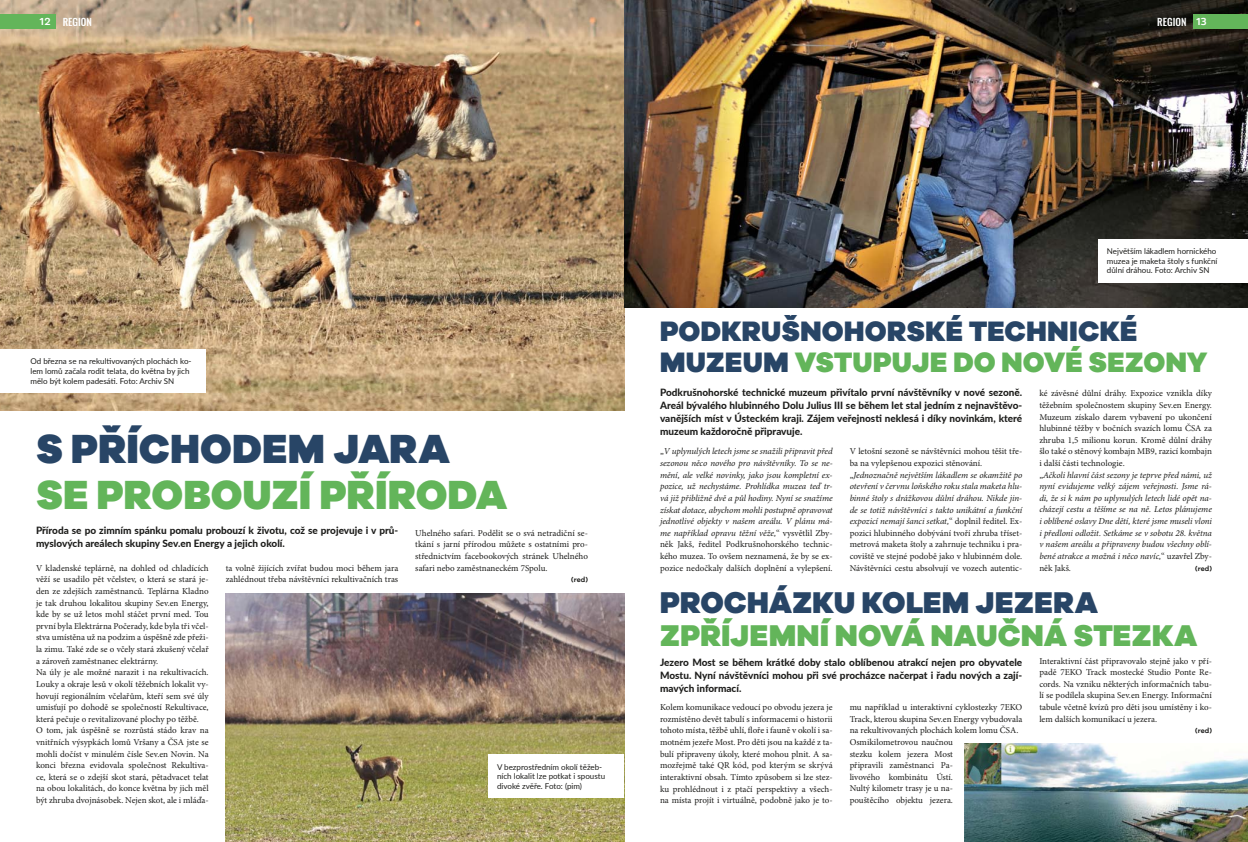
<style>
.page{position:relative;width:1248px;height:842px;background:#fff}
.page>*{position:absolute;margin:0;border:0;box-sizing:border-box;transform-origin:0 0}
.t1{font:900 42px "Galano Grotesque";letter-spacing:.005em;color:#63b55a}
.t2{font:900 42px "Galano Grotesque";letter-spacing:.01em;color:#284566}
.t3{font:900 31px "Galano Grotesque";letter-spacing:.015em;color:#63b55a}
.t4{font:900 31px "Galano Grotesque";letter-spacing:.01em;color:#284566}
.t5{font:900 29px/31px "Galano Grotesque";letter-spacing:.015em;color:#284566}
.t6{font:800 10px/13px "Lato";color:#1d1d1b;text-align:justify}
.t7{font:500 10px "Oswald";color:#fff}
.t8{font:9px/11.6px "Minion Pro";color:#1d1d1b}
.t9{font:italic 9px/11.6px "Minion Pro";letter-spacing:-.005em;color:#1d1d1b;text-align:justify}
.t10{font:8px/9.6px "Lato";color:#1d1d1b}
.t11{font:600 7px "Galano Grotesque Alt";letter-spacing:.01em;color:#1d1d1b}
.s1{font-family:"Amsi Pro";font-weight:700}
.s2{color:#63b55a}
.s3{font-style:normal}
.s4{font-style:italic}
</style>
<div class="page">
<img style="left:0;top:0;width:624px;height:410px">
<img style="left:624px;top:0;width:623px;height:307px">
<div style="left:1192px;top:14px;width:55px;height:14px;background:#63b55a"></div>
<div style="left:0;top:14px;width:56px;height:14px;background:#63b55a"></div>
<img style="left:226px;top:593px;width:398px;height:249px">
<div style="left:1098px;top:239px;width:149px;height:44px;background:#fff"></div>
<div style="left:0;top:349px;width:206px;height:44px;background:#fff"></div>
<div style="left:488px;top:754px;width:136px;height:44px;background:#fff"></div>
<img style="left:964px;top:744px;width:283px;height:98px">
<p class="t7" style="left:39px;top:15px;width:54px"><span class="s1">12</span> REGION</p>
<p class="t7" style="left:1157px;top:15px;width:51px">REGION <span class="s1">13</span></p>
<p class="t10" style="left:30px;top:356px;width:162px">Od března se na rekultivovaných plochách ko&shy;lem lomů začala rodit telata, do května by jich mělo být kolem padesáti. Foto: Archiv SN</p>
<h1 class="t2" style="left:36px;top:422px;width:415px">S PŘÍCHODEM JARA</h1>
<h1 class="t1" style="left:36px;top:468px;width:473px">SE PROBOUZÍ PŘÍRODA</h1>
<p class="t6" style="left:36px;top:523px;width:364px">Příroda se po zimním spánku pomalu probouzí k životu, což se projevuje i v prů&shy;myslových areálech skupiny Sev.en Energy a jejich okolí.</p>
<p class="t8" style="left:415px;top:527px;width:174px;text-align:justify">Uhelného safari. Podělit se o svá netradiční se&shy;tkání s jarní přírodou můžete s ostatními pro&shy;střednictvím facebookových stránek Uhelného safari nebo zaměstnaneckém 7Spolu.</p>
<p class="t11" style="left:571px;top:575px;width:18px">(red)</p>
<p class="t8" style="left:36px;top:562px;width:174px">V kladenské teplárně, na dohled od chladících věží se usadilo pět včelstev, o která se stará je&shy;den ze zdejších zaměstnanců. Teplárna Kladno je tak druhou lokalitou skupiny Sev.en Energy, kde by se už letos mohl stáčet první med. Tou první byla Elektrárna Počerady, kde byla tři včel&shy;stva umístěna už na podzim a úspěšně zde přeži&shy;la zimu. Také zde se o včely stará zkušený včelař a zároveň zaměstnanec elektrárny.<br>Na úly je ale možné narazit i na rekultivacích.<br>Louky a okraje lesů v okolí těžebních lokalit vy&shy;hovují regionálním včelařům, kteří sem své úly umisťují po dohodě se společností Rekultivace, která pečuje o revitalizované plochy po těžbě.<br>O tom, jak úspěšně se rozrůstá stádo krav na vnitřních výsypkách lomů Vršany a ČSA jste se mohli dočíst v minulém čísle Sev.en Novin. Na konci března evidovala společnost Rekultiva&shy;ce, která se o zdejší skot stará, pětadvacet telat na obou lokalitách, do konce května by jich měl být zhruba dvojnásobek. Nejen skot, ale i mláďa-</p>
<p class="t8" style="left:226px;top:562px;width:174px">ta volně žijících zvířat budou moci během jara zahlédnout třeba návštěvníci rekultivačních tras</p>
<p class="t10" style="left:497px;top:762px;width:109px">V bezprostředním okolí těžeb&shy;ních lokalit lze potkat i spoustu divoké zvěře. Foto: (pim)</p>
<p class="t10" style="left:1106px;top:246px;width:112px">Největším lákadlem hornického muzea je maketa štoly s funkční důlní dráhou. Foto: Archiv SN</p>
<h3 class="t5" style="left:660px;top:315px;width:549px">PODKRUŠNOHORSKÉ TECHNICKÉ<br>MUZEUM <span class="s2">VSTUPUJE DO NOVÉ SEZONY</span></h3>
<p class="t6" style="left:660px;top:386px;width:364px">Podkrušnohorské technické muzeum přivítalo první návštěvníky v nové sezoně.<br>Areál bývalého hlubinného Dolu Julius III se během let stal jedním z nejnavštěvo&shy;vanějších míst v Ústeckém kraji. Zájem veřejnosti neklesá i díky novinkám, které muzeum každoročně připravuje.</p>
<p class="t9" style="left:1039px;top:388px;width:174px;text-align:left"><span class="s3">ké závěsné důlní dráhy. Expozice vznikla díky těžebním společnostem skupiny Sev.en Energy.<br>Muzeum získalo darem vybavení po ukončení hlubinné těžby v bočních svazích lomu ČSA za zhruba 1,5 milionu korun. Kromě důlní dráhy šlo také o stěnový kombajn MB9, razicí kombajn i další části technologie.<br>„</span>Ačkoli hlavní část sezony je teprve před námi, už nyní evidujeme velký zájem veřejnosti. Jsme rá&shy;di, že si k nám po uplynulých letech lidé opět na&shy;cházejí cestu a těšíme se na ně. Letos plánujeme i oblíbené oslavy Dne dětí, které jsme museli vloni i předloni odložit. Setkáme se v sobotu 28. května v našem areálu a připraveny budou všechny oblí&shy;bené atrakce a možná i něco navíc,<span class="s3">“ uzavřel Zby&shy;něk Jakš.</span></p>
<p class="t9" style="left:660px;top:446px;width:174px"><span class="s3">„</span>V uplynulých letech jsme se snažili připravit před sezonou něco nového pro návštěvníky. To se ne&shy;mění, ale velké novinky, jako jsou kompletní ex&shy;pozice, už nechystáme. Prohlídka muzea teď tr&shy;vá již přibližně dvě a půl hodiny. Nyní se snažíme získat dotace, abychom mohli postupně opravovat jednotlivé objekty v našem areálu. V plánu má&shy;me například opravu těžní věže,<span class="s3">“ vysvětlil Zby&shy;něk Jakš, ředitel Podkrušnohorského technic&shy;kého muzea. To ovšem neznamená, že by se ex&shy;pozice nedočkaly dalších doplnění a vylepšení.</span></p>
<p class="t8" style="left:849px;top:446px;width:174px">V letošní sezoně se návštěvníci mohou těšit tře&shy;ba na vylepšenou expozici stěnování. „<span class="s4">Jednoznačně největším lákadlem se okamžitě po otevření v červnu loňského roku stala maketa hlu&shy;binné štoly s drážkovou důlní dráhou. Nikde jin&shy;de se totiž návštěvníci s takto unikátní a funkční expozicí nemají šanci setkat,</span>“ doplnil ředitel. Ex&shy;pozici hlubinného dobývání tvoří zhruba tříset&shy;metrová maketa štoly a zahrnuje techniku i pra&shy;coviště ve stejné podobě jako v hlubinném dole.<br>Návštěvníci cestu absolvují ve vozech autentic-</p>
<p class="t11" style="left:1194px;top:564px;width:18px">(red)</p>
<h2 class="t4" style="left:660px;top:583px;width:439px">PROCHÁZKU KOLEM JEZERA</h2>
<h2 class="t3" style="left:660px;top:616px;width:539px">ZPŘÍJEMNÍ NOVÁ NAUČNÁ STEZKA</h2>
<p class="t6" style="left:660px;top:655px;width:364px">Jezero Most se během krátké doby stalo oblíbenou atrakcí nejen pro obyvatele Mostu. Nyní návštěvníci mohou při své procházce načerpat i řadu nových a zají&shy;mavých informací.</p>
<p class="t8" style="left:1039px;top:655px;width:174px;text-align:justify">Interaktivní část připravovalo stejně jako v pří&shy;padě 7EKO Track mostecké Studio Ponte Re&shy;cords. Na vzniku některých informačních tabu&shy;lí se podílela skupina Sev.en Energy. Informační tabule včetně kvízů pro děti jsou umístěny i ko&shy;lem dalších komunikací u jezera.</p>
<p class="t11" style="left:1194px;top:726px;width:18px">(red)</p>
<p class="t8" style="left:660px;top:701px;width:174px;text-align:justify">Kolem komunikace vedoucí po obvodu jezera je rozmístěno devět tabulí s informacemi o historii tohoto místa, těžbě uhlí, floře i fauně v okolí i sa&shy;motném jezeře Most. Pro děti jsou na každé z ta&shy;bulí připraveny úkoly, které mohou plnit. A sa&shy;mozřejmě také QR kód, pod kterým se skrývá interaktivní obsah. Tímto způsobem si lze stez&shy;ku prohlédnout i z ptačí perspektivy a všech&shy;na místa projít i virtuálně, podobně jako je to-</p>
<p class="t8" style="left:849px;top:701px;width:174px">mu například u interaktivní cyklostezky 7EKO Track, kterou skupina Sev.en Energy vybudovala na rekultivovaných plochách kolem lomu ČSA.<br>Osmikilometrovou naučnou<br>stezku kolem jezera Most<br>připravili zaměstnanci Pa-<br>livového kombinátu Ústí.<br>Nultý kilometr trasy je u na-<br>pouštěcího objektu jezera.</p>
</div>
